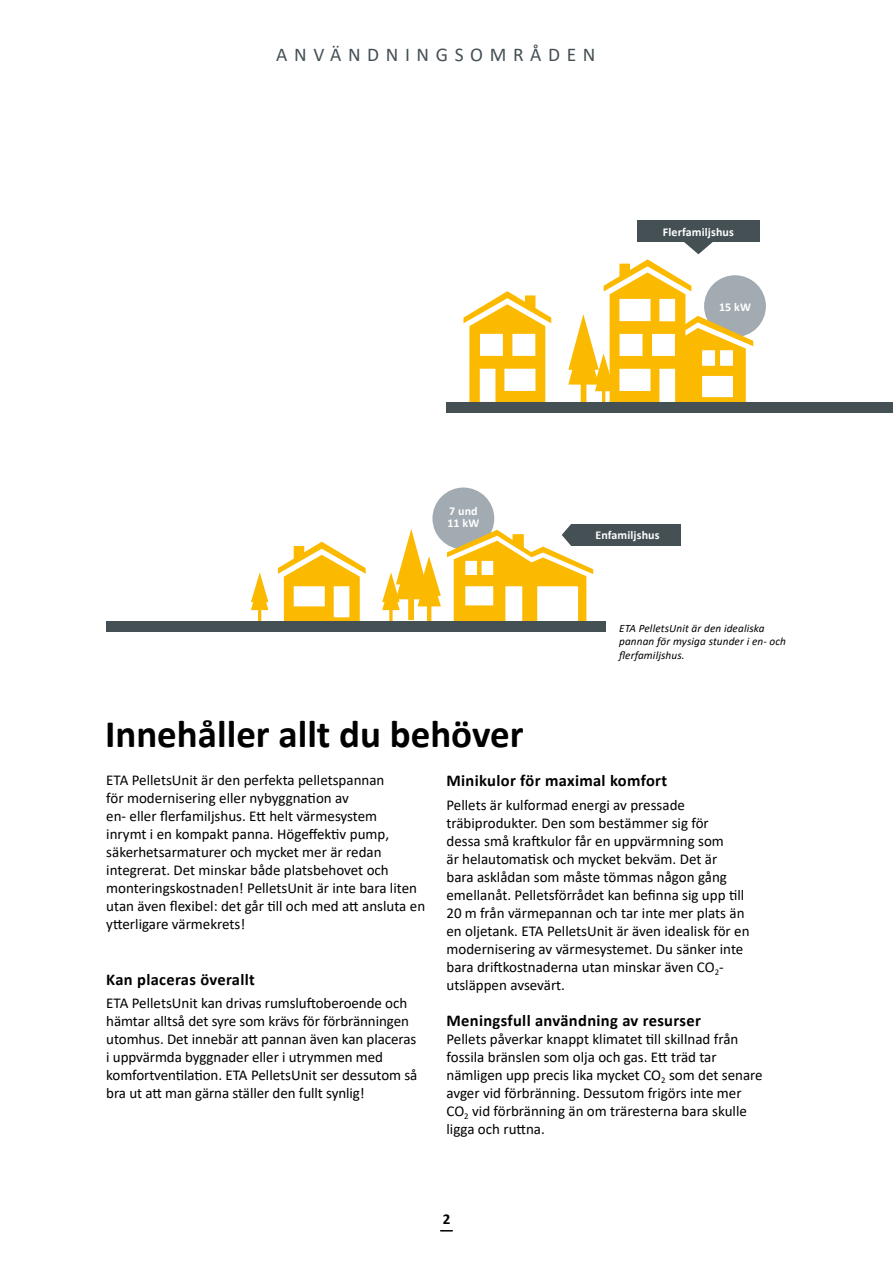
<style>
.page{position:relative;width:893px;height:1263px;background:#fff}
.page>*{position:absolute;margin:0;border:0;box-sizing:border-box;transform-origin:0 0}
.t1{font:700 39px "Calibri";color:#000}
.t2{font:19.5px "Calibri";letter-spacing:.34em;color:#455055}
.t3{font:700 16.5px "Calibri";letter-spacing:.02em;color:#000}
.t4{font:15px/18px "Calibri";color:#000}
.t5{font:700 15px "Calibri";color:#000}
.t6{font:700 12px/12px "Calibri";letter-spacing:.01em;color:#fff}
.t7{font:italic 11.25px/13.5px "Calibri";letter-spacing:.01em;color:#000}
</style>
<div class="page">
<div style="left:432px;top:487px;width:62px;height:62px;background:#a2abb1;border-radius:50%"></div>
<div style="left:704px;top:275px;width:62px;height:62px;background:#a2abb1;border-radius:50%"></div>
<svg style="left:463px;top:291px;width:88px;height:111px"></svg>
<svg style="left:278px;top:542px;width:88px;height:79px"></svg>
<svg style="left:251px;top:572px;width:17px;height:49px"></svg>
<svg style="left:382px;top:529px;width:59px;height:92px"></svg>
<div style="left:446px;top:402px;width:447px;height:11px;background:#455055"></div>
<div style="left:106px;top:621px;width:500px;height:10px;background:#455055"></div>
<svg style="left:568px;top:242px;width:185px;height:160px"></svg>
<div style="left:637px;top:221px;width:123px;height:21px;background:#455055"></div>
<svg style="left:447px;top:524px;width:146px;height:97px"></svg>
<div style="left:571px;top:524px;width:109px;height:22px;background:#455055"></div>
<h2 class="t2" style="left:276px;top:41px;width:321px">ANVÄNDNINGSOMRÅDEN</h2>
<p class="t6" style="left:663px;top:226px;width:73px">Flerfamiljshus</p>
<p class="t6" style="left:719px;top:300px;width:33px">15 kW</p>
<p class="t6" style="left:447px;top:505px;width:33px">7 und<br>11 kW</p>
<p class="t6" style="left:595px;top:529px;width:66px">Enfamiljshus</p>
<h1 class="t1" style="left:105px;top:706px;width:420px">Innehåller allt du behöver</h1>
<p class="t7" style="left:619px;top:621px;width:168px">ETA PelletsUnit är den idealiska pannan för mysiga stunder i en- och flerfamiljshus.</p>
<p class="t4" style="left:106px;top:771px;width:320px">ETA PelletsUnit är den perfekta pelletspannan<br>för modernisering eller nybyggnation av<br>en- eller flerfamiljshus. Ett helt värmesystem<br>inrymt i en kompakt panna. Högeffektiv pump, säkerhetsarmaturer och mycket mer är redan integrerat. Det minskar både platsbehovet och monteringskostnaden! PelletsUnit är inte bara liten utan även flexibel: det går till och med att ansluta en ytterligare värmekrets!</p>
<p class="t3" style="left:446px;top:769px;width:222px">Minikulor för maximal komfort</p>
<p class="t4" style="left:446px;top:796px;width:305px">Pellets är kulformad energi av pressade träbiprodukter. Den som bestämmer sig för<br>dessa små kraftkulor får en uppvärmning som<br>är helautomatisk och mycket bekväm. Det är<br>bara asklådan som måste tömmas någon gång emellanåt. Pelletsförrådet kan befinna sig upp till 20 m från värmepannan och tar inte mer plats än en oljetank. ETA PelletsUnit är även idealisk för en modernisering av värmesystemet. Du sänker inte bara driftkostnaderna utan minskar även CO<sub>2</sub>- utsläppen avsevärt.</p>
<p class="t3" style="left:446px;top:1009px;width:256px">Meningsfull användning av resurser</p>
<p class="t4" style="left:446px;top:1030px;width:318px">Pellets påverkar knappt klimatet till skillnad från fossila bränslen som olja och gas. Ett träd tar nämligen upp precis lika mycket CO<sub>2</sub> som det senare avger vid förbränning. Dessutom frigörs inte mer CO<sub>2</sub> vid förbränning än om träresterna bara skulle ligga och ruttna.</p>
<p class="t3" style="left:106px;top:967px;width:150px">Kan placeras överallt</p>
<p class="t4" style="left:106px;top:994px;width:313px">ETA PelletsUnit kan drivas rumsluftoberoende och hämtar alltså det syre som krävs för förbränningen utomhus. Det innebär att pannan även kan placeras i uppvärmda byggnader eller i utrymmen med komfortventilation. ETA PelletsUnit ser dessutom så bra ut att man gärna ställer den fullt synlig!</p>
<p class="t5" style="left:443px;top:1208px;width:9px">2</p>
</div>
